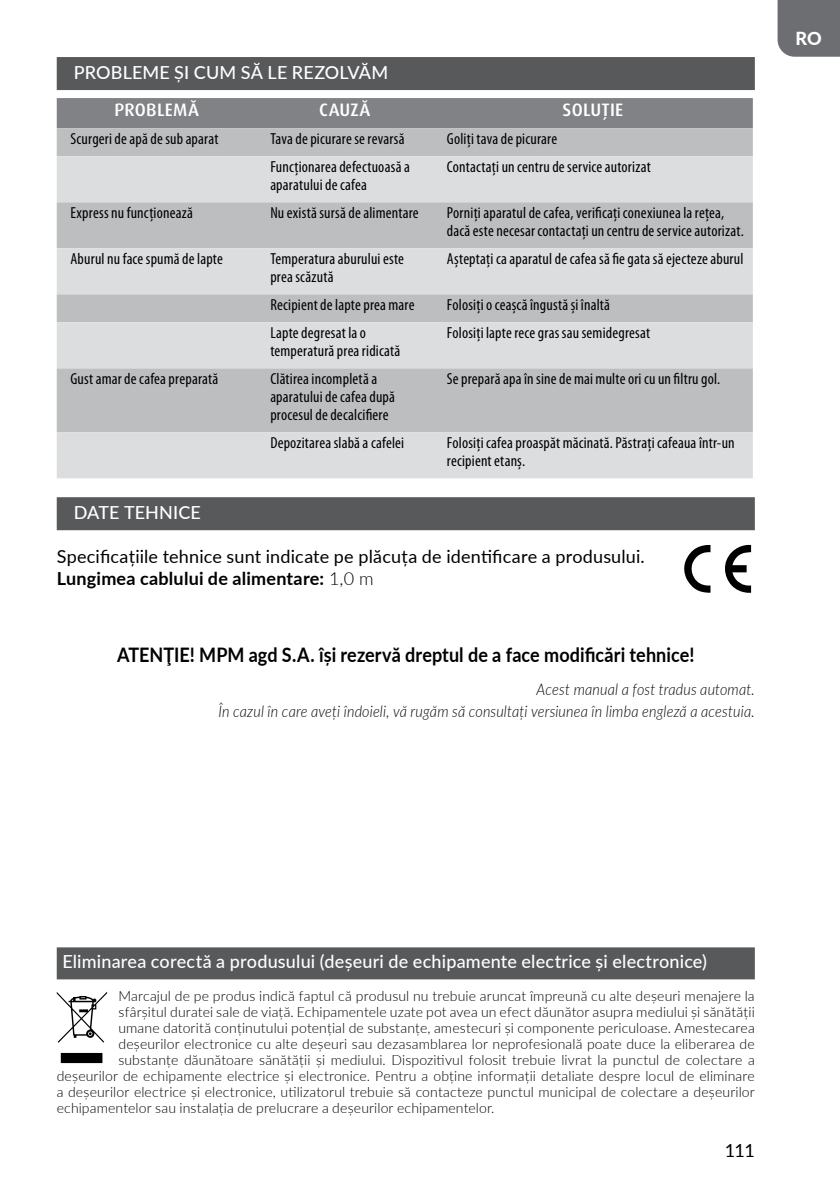
<style>
.page{position:relative;width:840px;height:1191px;background:#fff}
.page>*{position:absolute;margin:0;border:0;box-sizing:border-box;transform-origin:0 0}
.t1{font:700 20px "Lato";letter-spacing:.005em;color:#000;scale:.9 1}
.t2{font:500 18px "Lato";letter-spacing:.01em;color:#fff}
.t3{font:18px/22px "Lato";letter-spacing:.01em;color:#000}
.t4{font:500 18px "Dax Pro";letter-spacing:.01em;color:#fff}
.t5{font:800 18px "Lato";color:#fff}
.t6{font:condensed 16px/18px "Myriad Pro";letter-spacing:.01em;color:#000}
.t7{font:italic 300 16px/22px "Lato";letter-spacing:.015em;color:#000;text-align:right;scale:.9 1}
.t8{font:300 14px "Lato";letter-spacing:.01em;color:#000}
.s1{font-weight:700}
.s2{font-weight:300}
</style>
<div class="page">
<div style="left:777px;top:0;width:62px;height:57px;background:#6d6e71"></div>
<div style="left:57px;top:57px;width:697px;height:33px;background:#58595b"></div>
<div style="left:57px;top:497px;width:697px;height:33px;background:#58595b"></div>
<div style="left:57px;top:98px;width:695px;height:30px;background:#808285"></div>
<div style="left:57px;top:128px;width:695px;height:28px;background:#bcbec0"></div>
<svg style="left:57px;top:156px;width:695px;height:322px;background:#cecfd1"></svg>
<svg style="left:684px;top:545px;width:26px;height:48px"></svg>
<svg style="left:725px;top:545px;width:25px;height:48px"></svg>
<div style="left:57px;top:947px;width:697px;height:32px;background:#58595b"></div>
<svg style="left:57px;top:992px;width:50px;height:71px"></svg>
<p class="t2" style="left:74px;top:59px;width:316px">PROBLEME ȘI CUM SĂ LE REZOLVĂM</p>
<p class="t4" style="left:114px;top:98px;width:86px">PROBLEMĂ</p>
<p class="t4" style="left:319px;top:98px;width:53px">CAUZĂ</p>
<p class="t4" style="left:562px;top:98px;width:62px">SOLUȚIE</p>
<p class="t6" style="left:70px;top:130px;width:149px">Scurgeri de apă de sub aparat</p>
<p class="t6" style="left:270px;top:130px;width:136px">Tava de picurare se revarsă</p>
<p class="t6" style="left:446px;top:130px;width:112px">Goliți tava de picurare</p>
<p class="t6" style="left:270px;top:158px;width:141px">Funcționarea defectuoasă a aparatului de cafea</p>
<p class="t6" style="left:446px;top:158px;width:205px">Contactați un centru de service autorizat</p>
<p class="t6" style="left:70px;top:204px;width:124px">Express nu funcționează</p>
<p class="t6" style="left:270px;top:204px;width:150px">Nu există sursă de alimentare</p>
<p class="t6" style="left:446px;top:204px;width:298px">Porniți aparatul de cafea, verificați conexiunea la rețea, dacă este necesar contactați un centru de service autorizat.</p>
<p class="t6" style="left:70px;top:250px;width:154px">Aburul nu face spumă de lapte</p>
<p class="t6" style="left:270px;top:250px;width:135px">Temperatura aburului este prea scăzută</p>
<p class="t6" style="left:446px;top:250px;width:298px">Așteptați ca aparatul de cafea să fie gata să ejecteze aburul</p>
<p class="t6" style="left:270px;top:296px;width:146px">Recipient de lapte prea mare</p>
<p class="t6" style="left:446px;top:296px;width:165px">Folosiți o ceașcă îngustă și înaltă</p>
<p class="t6" style="left:270px;top:324px;width:131px">Lapte degresat la o temperatură prea ridicată</p>
<p class="t6" style="left:446px;top:324px;width:205px">Folosiți lapte rece gras sau semidegresat</p>
<p class="t6" style="left:70px;top:370px;width:149px">Gust amar de cafea preparată</p>
<p class="t6" style="left:270px;top:370px;width:126px">Clătirea incompletă a aparatului de cafea după procesul de decalcifiere</p>
<p class="t6" style="left:446px;top:370px;width:275px">Se prepară apa în sine de mai multe ori cu un filtru gol.</p>
<p class="t6" style="left:270px;top:434px;width:135px">Depozitarea slabă a cafelei</p>
<p class="t6" style="left:446px;top:434px;width:289px">Folosiți cafea proaspăt măcinată. Păstrați cafeaua într-un recipient etanș.</p>
<p class="t2" style="left:74px;top:499px;width:129px">DATE TEHNICE</p>
<p class="t3" style="left:57px;top:544px;width:589px">Specificațiile tehnice sunt indicate pe plăcuța de identificare a produsului.<br><span class="s1">Lungimea cablului de alimentare:</span> <span class="s2">1,0 m</span></p>
<p class="t1" style="left:117px;top:640px;width:642px">ATENŢIE! MPM agd S.A. își rezervă dreptul de a face modificări tehnice!</p>
<p class="t7" style="left:218px;top:677px;width:597px">Acest manual a fost tradus automat.<br>În cazul în care aveți îndoieli, vă rugăm să consultați versiunea în limba engleză a acestuia.</p>
<p class="t5" style="left:795px;top:25px;width:28px">RO</p>
<p class="t2" style="left:62px;top:948px;width:645px">Eliminarea corectă a produsului (deșeuri de echipamente electrice și electronice)</p>
<p class="t8" style="left:118px;top:986px;width:637px">Marcajul de pe produs indică faptul că produsul nu trebuie aruncat împreună cu alte deșeuri menajere la</p>
<p class="t8" style="left:118px;top:1002px;width:637px">sfârșitul duratei sale de viață. Echipamentele uzate pot avea un efect dăunător asupra mediului și sănătății</p>
<p class="t8" style="left:118px;top:1018px;width:637px">umane datorită conținutului potențial de substanțe, amestecuri și componente periculoase. Amestecarea</p>
<p class="t8" style="left:118px;top:1034px;width:637px">deșeurilor electronice cu alte deșeuri sau dezasamblarea lor neprofesională poate duce la eliberarea de</p>
<p class="t8" style="left:118px;top:1050px;width:637px">substanțe dăunătoare sănătății și mediului. Dispozitivul folosit trebuie livrat la punctul de colectare a</p>
<p class="t8" style="left:57px;top:1066px;width:699px">deșeurilor de echipamente electrice și electronice. Pentru a obține informații detaliate despre locul de eliminare</p>
<p class="t8" style="left:57px;top:1082px;width:699px">a deșeurilor electrice și electronice, utilizatorul trebuie să contacteze punctul municipal de colectare a deșeurilor</p>
<p class="t8" style="left:57px;top:1098px;width:439px">echipamentelor sau instalația de prelucrare a deșeurilor echipamentelor.</p>
<p class="t3" style="left:724px;top:1138px;width:32px">111</p>
</div>
